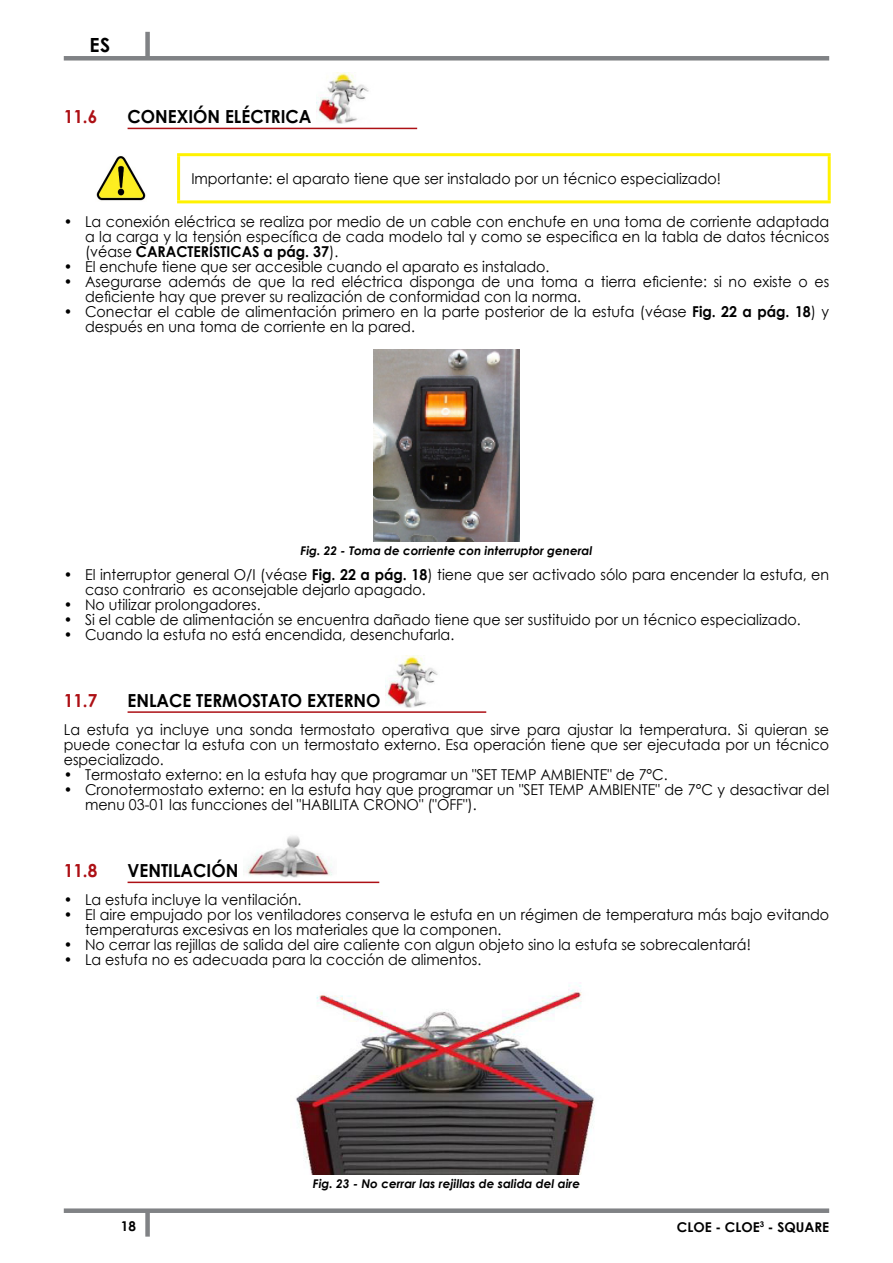
<style>
.page{position:relative;width:893px;height:1263px;background:#fff}
.page>*{position:absolute;margin:0;border:0;box-sizing:border-box;transform-origin:0 0}
.t1{font:700 19.5px "Century Gothic";color:#000}
.t2{font:700 18px "Century Gothic";color:#000;scale:.95 1}
.t3{font:700 18px "Century Gothic";color:#ad1015;scale:.95 1}
.t4{font:15px/15px "Century Gothic";color:#000;scale:.95 1}
.t5{font:700 13.5px "Century Gothic";color:#000}
.t6{font:italic 700 12px "Century Gothic";color:#000}
.s1{font-weight:700}
</style>
<div class="page">
<div style="left:64px;top:1208px;width:765px;height:5px;background:#808285"></div>
<div style="left:64px;top:56px;width:765px;height:5px;background:#808285"></div>
<div style="left:145px;top:1211px;width:5px;height:25px;background:#808285"></div>
<div style="left:145px;top:32px;width:5px;height:25px;background:#808285"></div>
<hr style="left:128px;top:128px;width:289px;height:1px;background:#ad1015">
<hr style="left:128px;top:711px;width:358px;height:2px;background:#ad1015">
<hr style="left:128px;top:881px;width:251px;height:2px;background:#ad1015">
<img style="left:316px;top:72px;width:53px;height:51px">
<hr style="left:177px;top:153px;width:654px;height:3px;background:#fff200">
<hr style="left:177px;top:156px;width:3px;height:44px;background:#fff200">
<hr style="left:828px;top:156px;width:3px;height:44px;background:#fff200">
<hr style="left:177px;top:200px;width:654px;height:3px;background:#fff200">
<img style="left:96px;top:156px;width:50px;height:45px">
<img style="left:374px;top:350px;width:145px;height:191px">
<img style="left:385px;top:656px;width:53px;height:51px">
<img style="left:246px;top:836px;width:86px;height:41px">
<img style="left:296px;top:985px;width:299px;height:189px">
<h1 class="t1" style="left:89px;top:30px;width:22px">ES</h1>
<p class="t3" style="left:64px;top:103px;width:37px">11.6</p>
<p class="t2" style="left:128px;top:103px;width:195px">CONEXIÓN ELÉCTRICA</p>
<p class="t4" style="left:191px;top:171px;width:559px">Importante: el aparato tiene que ser instalado por un técnico especializado!</p>
<p class="t4" style="left:85px;top:214px;width:785px;text-align:justify;text-indent:-21px">• La conexión eléctrica se realiza por medio de un cable con enchufe en una toma de corriente adaptada a la carga y la tensión específica de cada modelo tal y como se especifica en la tabla de datos técnicos (véase <span class="s1">CARACTERÍSTICAS a pág. 37</span>).</p>
<p class="t4" style="left:64px;top:259px;width:513px">• El enchufe tiene que ser accesible cuando el aparato es instalado.</p>
<p class="t4" style="left:85px;top:274px;width:785px;text-indent:-21px">• Asegurarse además de que la red eléctrica disponga de una toma a tierra eficiente: si no existe o es deficiente hay que prever su realización de conformidad con la norma.</p>
<p class="t4" style="left:85px;top:304px;width:785px;text-indent:-21px">• Conectar el cable de alimentación primero en la parte posterior de la estufa (véase <span class="s1">Fig. 22 a pág. 18</span>) y después en una toma de corriente en la pared.</p>
<p class="t6" style="left:301px;top:542px;width:293px">Fig. 22 - Toma de corriente con interruptor general</p>
<p class="t4" style="left:85px;top:566px;width:785px;text-indent:-21px">• El interruptor general O/I (véase <span class="s1">Fig. 22 a pág. 18</span>) tiene que ser activado sólo para encender la estufa, en caso contrario es aconsejable dejarlo apagado.</p>
<p class="t4" style="left:64px;top:596px;width:209px">• No utilizar prolongadores.</p>
<p class="t4" style="left:64px;top:611px;width:777px">• Si el cable de alimentación se encuentra dañado tiene que ser sustituido por un técnico especializado.</p>
<p class="t4" style="left:64px;top:626px;width:413px">• Cuando la estufa no está encendida, desenchufarla.</p>
<p class="t3" style="left:64px;top:687px;width:37px">11.7</p>
<p class="t2" style="left:128px;top:687px;width:268px">ENLACE TERMOSTATO EXTERNO</p>
<p class="t4" style="left:64px;top:722px;width:807px;text-align:justify">La estufa ya incluye una sonda termostato operativa que sirve para ajustar la temperatura. Si quieran se puede conectar la estufa con un termostato externo. Esa operación tiene que ser ejecutada por un técnico especializado.</p>
<p class="t4" style="left:64px;top:767px;width:637px">• Termostato externo: en la estufa hay que programar un "SET TEMP AMBIENTE" de 7°C.</p>
<p class="t4" style="left:85px;top:782px;width:785px;text-indent:-21px">• Cronotermostato externo: en la estufa hay que programar un "SET TEMP AMBIENTE" de 7°C y desactivar del menu 03-01 las funcciones del "HABILITA CRONO" ("OFF").</p>
<p class="t3" style="left:64px;top:857px;width:37px">11.8</p>
<p class="t2" style="left:128px;top:857px;width:118px">VENTILACIÓN</p>
<p class="t4" style="left:64px;top:892px;width:252px">• La estufa incluye la ventilación.</p>
<p class="t4" style="left:85px;top:907px;width:785px;text-indent:-21px">• El aire empujado por los ventiladores conserva le estufa en un régimen de temperatura más bajo evitando temperaturas excesivas en los materiales que la componen.</p>
<p class="t4" style="left:64px;top:937px;width:725px">• No cerrar las rejillas de salida del aire caliente con algun objeto sino la estufa se sobrecalentará!</p>
<p class="t4" style="left:64px;top:952px;width:441px">• La estufa no es adecuada para la cocción de alimentos.</p>
<p class="t6" style="left:313px;top:1175px;width:269px">Fig. 23 - No cerrar las rejillas de salida del aire</p>
<p class="t5" style="left:121px;top:1216px;width:17px">18</p>
<p class="t5" style="left:677px;top:1217px;width:154px">CLOE - CLOE<sup>3</sup> - SQUARE</p>
</div>
